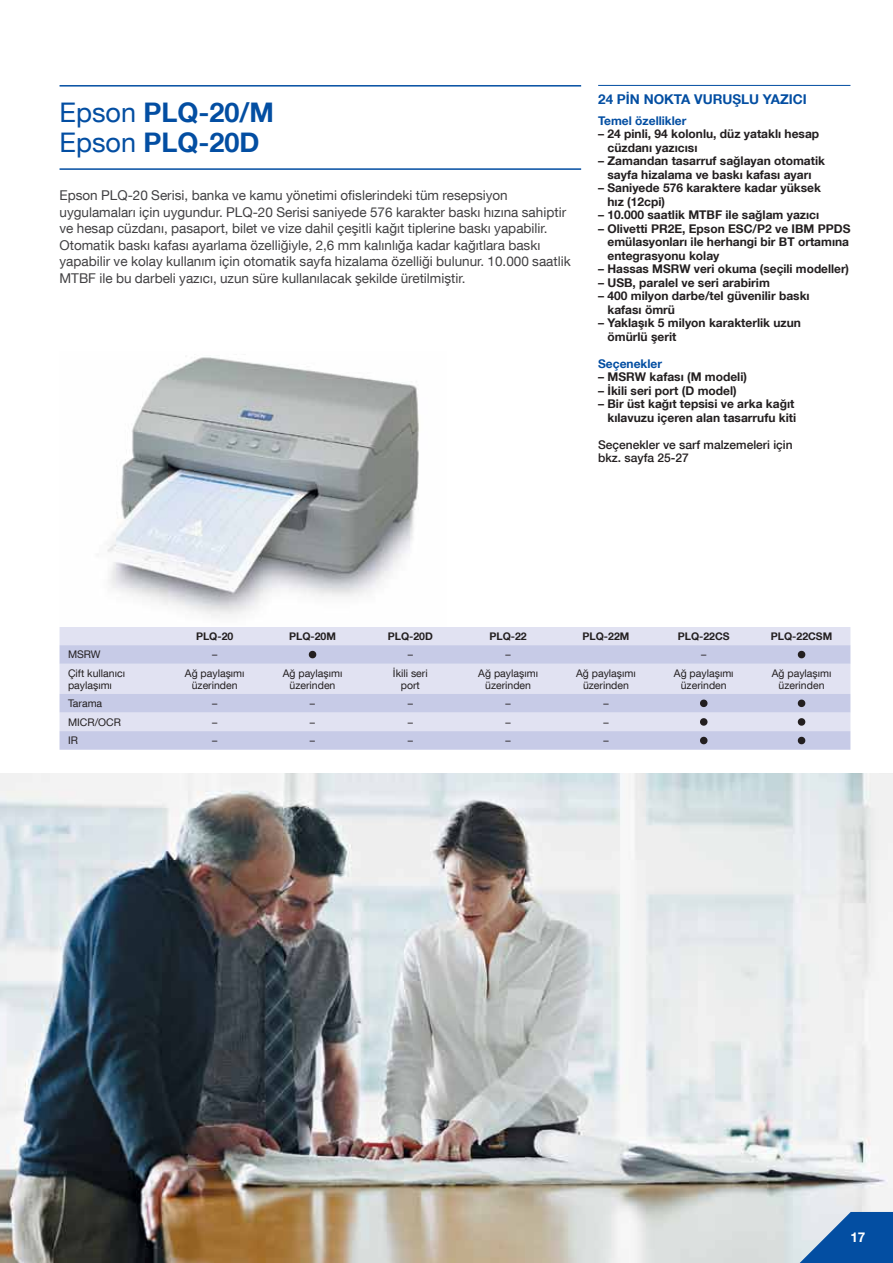
<style>
.page{position:relative;width:893px;height:1263px;background:#fff}
.page>*{position:absolute;margin:0;border:0;box-sizing:border-box;transform-origin:0 0}
.t1{font:700 27px/30px "Helvetica Neue LT Com";color:#034ea2}
.t2{font:13.5px/16.5px "Helvetica Neue LT Com";color:#414042}
.t3{font:700 13.5px "Helvetica Neue LT Com";color:#034ea2}
.t4{font:700 13.5px "Helvetica Neue LT Com";color:#fff}
.t5{font:700 12px/13.5px "Helvetica Neue LT Com";color:#231f20}
.t6{font:500 12px/13.5px "Helvetica Neue LT Com";color:#231f20}
.t7{font:700 12px "Helvetica Neue LT Com";color:#034ea2}
.t8{font:10.5px/12px "Helvetica Neue LT Com";color:#231f20;text-align:center}
.t9{font:700 10.5px "Helvetica Neue LT Com";color:#231f20}
.s1{font-weight:400}
</style>
<div class="page">
<img style="left:0;top:774px;width:893px;height:489px">
<svg style="left:787px;top:1212px;width:106px;height:51px;background:#5285bc"></svg>
<img style="left:107px;top:357px;width:312px;height:260px">
<div style="left:60px;top:627px;width:790px;height:18px;background:#e1e2f2"></div>
<svg style="left:60px;top:645px;width:790px;height:105px;background:#d3d6ec"></svg>
<svg style="left:309px;top:651px;width:7px;height:7px"></svg>
<svg style="left:798px;top:651px;width:7px;height:7px"></svg>
<svg style="left:700px;top:699px;width:7px;height:8px"></svg>
<svg style="left:798px;top:699px;width:7px;height:8px"></svg>
<svg style="left:700px;top:718px;width:7px;height:8px"></svg>
<svg style="left:798px;top:718px;width:7px;height:8px"></svg>
<svg style="left:700px;top:737px;width:7px;height:7px"></svg>
<svg style="left:798px;top:737px;width:7px;height:7px"></svg>
<hr style="left:598px;top:85px;width:252px;height:1px;background:#034ea2">
<hr style="left:60px;top:85px;width:521px;height:2px;background:#034ea2">
<hr style="left:60px;top:168px;width:521px;height:2px;background:#034ea2">
<h1 class="t1" style="left:60px;top:97px;width:216px"><span class="s1">Epson</span> PLQ-20/M<br><span class="s1">Epson</span> PLQ-20D</h1>
<p class="t2" style="left:60px;top:187px;width:513px">Epson PLQ-20 Serisi, banka ve kamu yönetimi ofislerindeki tüm resepsiyon uygulamaları için uygundur. PLQ-20 Serisi saniyede 576 karakter baskı hızına sahiptir ve hesap cüzdanı, pasaport, bilet ve vize dahil çeşitli kağıt tiplerine baskı yapabilir.<br>Otomatik baskı kafası ayarlama özelliğiyle, 2,6 mm kalınlığa kadar kağıtlara baskı yapabilir ve kolay kullanım için otomatik sayfa hizalama özelliği bulunur. 10.000 saatlik MTBF ile bu darbeli yazıcı, uzun süre kullanılacak şekilde üretilmiştir.</p>
<p class="t3" style="left:598px;top:90px;width:210px">24 PİN NOKTA VURUŞLU YAZICI</p>
<p class="t7" style="left:598px;top:113px;width:90px">Temel özellikler</p>
<p class="t5" style="left:607px;top:127px;width:213px;text-indent:-9px">– 24 pinli, 94 kolonlu, düz yataklı hesap cüzdanı yazıcısı</p>
<p class="t5" style="left:598px;top:154px;width:228px;text-align:center">– Zamandan tasarruf sağlayan otomatik sayfa hizalama ve baskı kafası ayarı</p>
<p class="t5" style="left:607px;top:181px;width:215px;text-indent:-9px">– Saniyede 576 karaktere kadar yüksek hız (12cpi)</p>
<p class="t5" style="left:598px;top:208px;width:223px">– 10.000 saatlik MTBF ile sağlam yazıcı</p>
<p class="t5" style="left:607px;top:222px;width:244px;text-align:justify;text-indent:-9px">– Olivetti PR2E, Epson ESC/P2 ve IBM PPDS emülasyonları ile herhangi bir BT ortamına entegrasyonu kolay</p>
<p class="t5" style="left:598px;top:262px;width:252px">– Hassas MSRW veri okuma (seçili modeller)</p>
<p class="t5" style="left:598px;top:276px;width:173px">– USB, paralel ve seri arabirim</p>
<p class="t5" style="left:607px;top:289px;width:204px;text-indent:-9px">– 400 milyon darbe/tel güvenilir baskı kafası ömrü</p>
<p class="t5" style="left:607px;top:316px;width:195px;text-indent:-9px">– Yaklaşık 5 milyon karakterlik uzun ömürlü şerit</p>
<p class="t7" style="left:598px;top:356px;width:65px">Seçenekler</p>
<p class="t5" style="left:598px;top:370px;width:150px">– MSRW kafası (M modeli)</p>
<p class="t5" style="left:598px;top:384px;width:140px">– İkili seri port (D model)</p>
<p class="t5" style="left:598px;top:397px;width:199px;text-align:right">– Bir üst kağıt tepsisi ve arka kağıt kılavuzu içeren alan tasarrufu kiti</p>
<p class="t6" style="left:598px;top:438px;width:196px">Seçenekler ve sarf malzemeleri için bkz. sayfa 25-27</p>
<p class="t9" style="left:196px;top:629px;width:39px">PLQ-20</p>
<p class="t9" style="left:289px;top:629px;width:48px">PLQ-20M</p>
<p class="t9" style="left:388px;top:629px;width:47px">PLQ-20D</p>
<p class="t9" style="left:489px;top:629px;width:39px">PLQ-22</p>
<p class="t9" style="left:582px;top:629px;width:48px">PLQ-22M</p>
<p class="t9" style="left:678px;top:629px;width:53px">PLQ-22CS</p>
<p class="t9" style="left:771px;top:629px;width:63px">PLQ-22CSM</p>
<p class="t8" style="left:68px;top:648px;width:34px">MSRW</p>
<p class="t8" style="left:212px;top:648px;width:7px">–</p>
<p class="t8" style="left:408px;top:648px;width:7px">–</p>
<p class="t8" style="left:505px;top:648px;width:7px">–</p>
<p class="t8" style="left:701px;top:648px;width:7px">–</p>
<p class="t8" style="left:68px;top:667px;width:58px;text-align:left">Çift kullanıcı paylaşımı</p>
<p class="t8" style="left:185px;top:667px;width:61px">Ağ paylaşımı üzerinden</p>
<p class="t8" style="left:283px;top:667px;width:61px">Ağ paylaşımı üzerinden</p>
<p class="t8" style="left:393px;top:667px;width:36px">İkili seri port</p>
<p class="t8" style="left:478px;top:667px;width:61px">Ağ paylaşımı üzerinden</p>
<p class="t8" style="left:576px;top:667px;width:61px">Ağ paylaşımı üzerinden</p>
<p class="t8" style="left:674px;top:667px;width:61px">Ağ paylaşımı üzerinden</p>
<p class="t8" style="left:772px;top:667px;width:61px">Ağ paylaşımı üzerinden</p>
<p class="t8" style="left:68px;top:697px;width:36px">Tarama</p>
<p class="t8" style="left:212px;top:697px;width:7px">–</p>
<p class="t8" style="left:310px;top:697px;width:7px">–</p>
<p class="t8" style="left:408px;top:697px;width:7px">–</p>
<p class="t8" style="left:505px;top:697px;width:7px">–</p>
<p class="t8" style="left:603px;top:697px;width:7px">–</p>
<p class="t8" style="left:68px;top:715px;width:54px">MICR/OCR</p>
<p class="t8" style="left:212px;top:715px;width:7px">–</p>
<p class="t8" style="left:310px;top:715px;width:7px">–</p>
<p class="t8" style="left:408px;top:715px;width:7px">–</p>
<p class="t8" style="left:505px;top:715px;width:7px">–</p>
<p class="t8" style="left:603px;top:715px;width:7px">–</p>
<p class="t8" style="left:68px;top:734px;width:11px">IR</p>
<p class="t8" style="left:212px;top:734px;width:7px">–</p>
<p class="t8" style="left:310px;top:734px;width:7px">–</p>
<p class="t8" style="left:408px;top:734px;width:7px">–</p>
<p class="t8" style="left:505px;top:734px;width:7px">–</p>
<p class="t8" style="left:603px;top:734px;width:7px">–</p>
<p class="t4" style="left:850px;top:1229px;width:17px">17</p>
</div>
